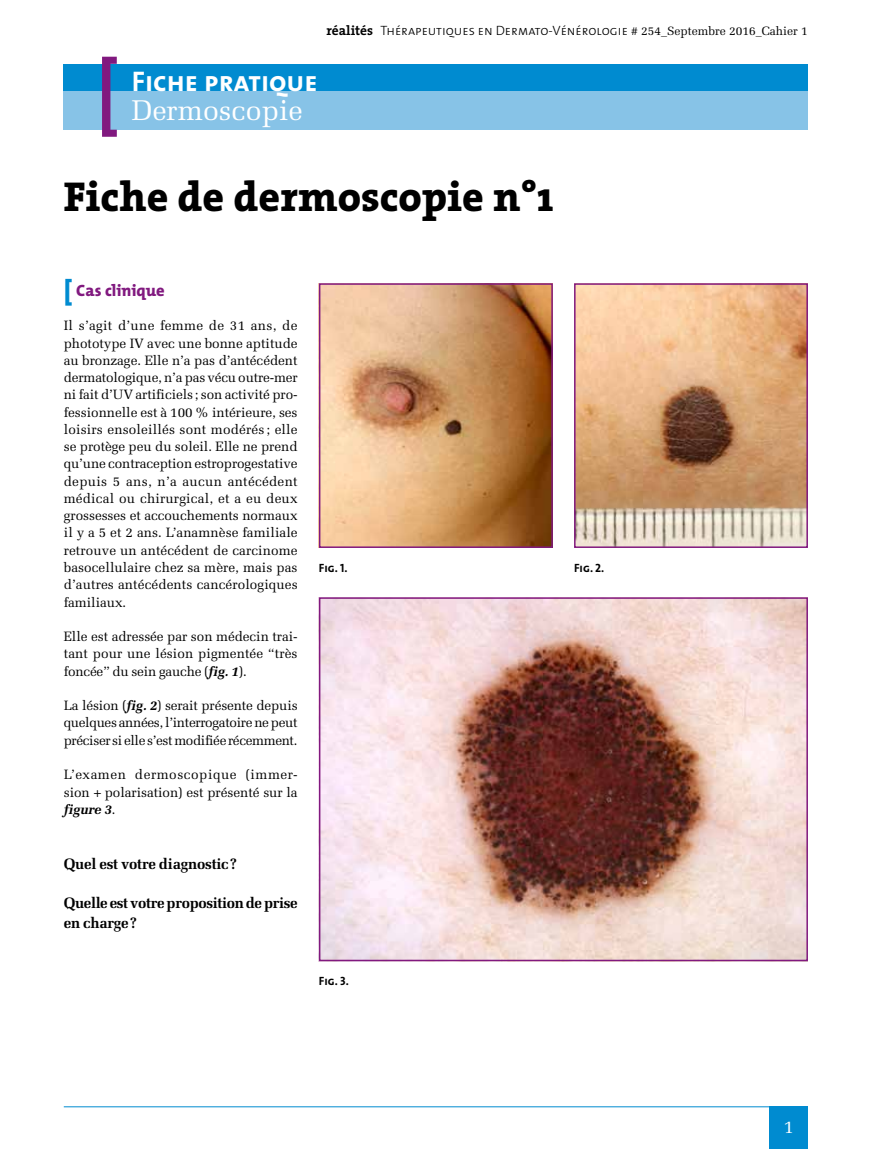
<style>
.page{position:relative;width:893px;height:1149px;background:#fff}
.page>*{position:absolute;margin:0;border:0;box-sizing:border-box;transform-origin:0 0}
.t1{font:800 42px "The Serif";color:#000}
.t2{font:28.5px "The Sans Bold Caps";color:#fff}
.t3{font:28.5px "Melior";color:#fff}
.t4{font:18px "Melior";color:#fff}
.t5{font:800 16.5px "The Mix";color:#81197f}
.t6{font:700 15px/19.5px "Melior";letter-spacing:-.025em;color:#000}
.t7{font:13.5px/17.2px "Melior";letter-spacing:-.005em;color:#000;text-align:justify}
.t8{font:13.5px "The Sans Light Caps";color:#000}
.t9{font:12px "The Sans Bold Caps";color:#000}
.s1{font-family:"The Serif";font-weight:700}
.s2{font-family:"Melior";font-size:12px}
.s3{font-size:27px;color:#008bd0}
.s4{font-weight:700;font-style:italic}
</style>
<div class="page">
<div style="left:64px;top:64px;width:744px;height:27px;background:#008bd0"></div>
<div style="left:64px;top:91px;width:744px;height:39px;background:#87c3e7"></div>
<svg style="left:102px;top:57px;width:15px;height:80px"></svg>
<div style="left:770px;top:1106px;width:38px;height:42px;background:#008bd0"></div>
<hr style="left:64px;top:1106px;width:744px;height:1px;background:#008bd0">
<img style="left:322px;top:286px;width:228px;height:258px">
<div style="left:319px;top:283px;width:234px;height:264px;border:2px solid #81197f"></div>
<img style="left:577px;top:286px;width:228px;height:258px">
<div style="left:574px;top:283px;width:234px;height:264px;border:2px solid #81197f"></div>
<img style="left:322px;top:600px;width:483px;height:357px">
<div style="left:319px;top:597px;width:489px;height:363px;border:2px solid #81197f"></div>
<p class="t8" style="left:326px;top:20px;width:483px"><span class="s1">réalités</span> Thérapeutiques en Dermato-Vénérologie <span class="s2"># 254_Septembre 2016_Cahier 1</span></p>
<h2 class="t2" style="left:132px;top:58px;width:187px">Fiche pratique</h2>
<h2 class="t3" style="left:132px;top:93px;width:172px">Dermoscopie</h2>
<h1 class="t1" style="left:64px;top:161px;width:491px">Fiche de dermoscopie n°1</h1>
<p class="t5" style="left:64px;top:276px;width:103px"><span class="s3">[</span> Cas clinique</p>
<p class="t7" style="left:64px;top:317px;width:235px">Il s’agit d’une femme de 31 ans, de phototype IV avec une bonne aptitude au bronzage. Elle n’a pas d’antécédent dermatologique, n’a pas vécu outre-mer ni fait d’UV artificiels ; son activité pro&shy;fessionnelle est à 100 % intérieure, ses loisirs ensoleillés sont modérés ; elle se protège peu du soleil. Elle ne prend qu’une contraception estroprogestative depuis 5 ans, n’a aucun antécédent médical ou chirurgical, et a eu deux grossesses et accouchements normaux il y a 5 et 2 ans. L’anamnèse familiale retrouve un antécédent de carcinome basocellulaire chez sa mère, mais pas d’autres antécédents cancérologiques familiaux.</p>
<p class="t7" style="left:64px;top:627px;width:235px">Elle est adressée par son médecin trai&shy;tant pour une lésion pigmentée “très foncée” du sein gauche (<span class="s4">fig. 1</span>).</p>
<p class="t7" style="left:64px;top:696px;width:235px">La lésion (<span class="s4">fig. 2</span>) serait présente depuis quelques années, l’interrogatoire ne peut préciser si elle s’est modifiée récemment.</p>
<p class="t7" style="left:64px;top:765px;width:235px">L’examen dermoscopique (immer&shy;sion + polarisation) est présenté sur la <span class="s4">figure 3</span>.</p>
<p class="t6" style="left:64px;top:854px;width:175px">Quel est votre diagnostic?</p>
<p class="t6" style="left:64px;top:893px;width:235px">Quelle est votre proposition de prise en charge?</p>
<p class="t9" style="left:319px;top:557px;width:30px">Fig. 1.</p>
<p class="t9" style="left:319px;top:970px;width:31px">Fig. 3.</p>
<p class="t9" style="left:574px;top:557px;width:32px">Fig. 2.</p>
<h3 class="t4" style="left:784px;top:1115px;width:12px">1</h3>
</div>
